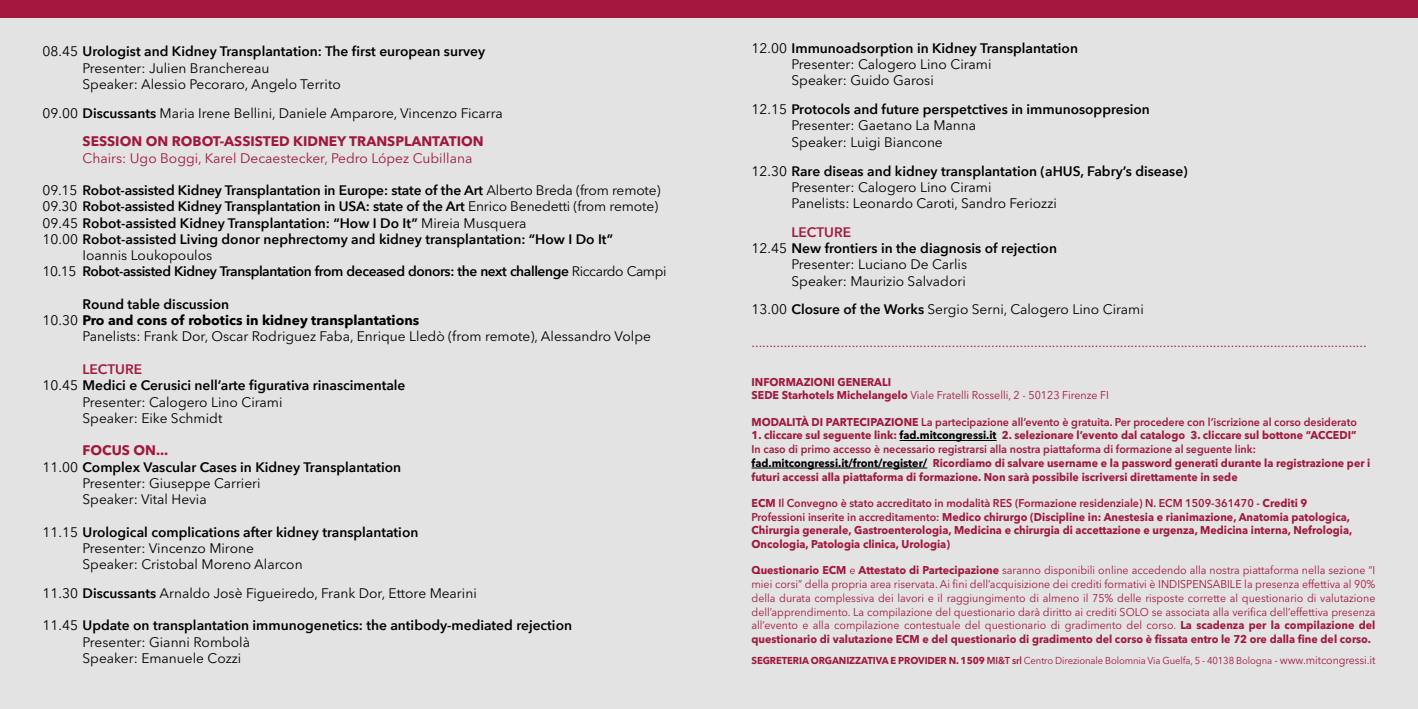
<style>
.page{position:relative;width:1418px;height:709px;background:#fff}
.page>*{position:absolute;margin:0;border:0;box-sizing:border-box;transform-origin:0 0}
.t1{font:600 13.75px/16.2px "Avenir Next";color:#000}
.t2{font:13.75px/16.2px "Avenir Next LT Pro";color:#000}
.t3{font:13.75px "Avenir Next LT Pro";color:#a3173d}
.t4{font:600 13.75px "Avenir Next";letter-spacing:-.03em;color:#000}
.t5{font:700 13.75px "Avenir Next LT Pro";color:#000}
.t6{font:600 13.75px "Avenir Next LT Pro";color:#000}
.t7{font:700 13.75px "Avenir Next LT Pro";color:#a3173d}
.t8{font:700 11.25px/13.8px "Avenir Next LT Pro";color:#a3173d;scale:.95 1}
.t9{font:11.25px/13.8px "Avenir Next LT Pro";color:#a3173d;text-align:justify;scale:.95 1}
.t10{font:600 11.25px "Avenir Next LT Pro";color:#a3173d;scale:.95 1}
.t11{font:10px "Avenir Next LT Pro";letter-spacing:-.01em;color:#a3173d;scale:.95 1}
.s1{font-family:"Avenir Next LT Pro";font-weight:400}
.s2{font-family:"Avenir Next";font-weight:600}
.s3{font-weight:700;color:#a3173d}
.s4{font-weight:400}
.s5{color:#a3173d}
.s6{font-weight:700}
.s7{color:#000}
.s8{font-weight:600}
.s9{font-size:11.25px}
</style>
<div class="page">
<div style="left:0;top:0;width:1417px;height:709px;background:#e3e3e3"></div>
<div style="left:0;top:0;width:1417px;height:18px;background:#a3173d"></div>
<hr style="left:899px;top:440px;width:97px;height:1px;background:#000">
<hr style="left:751px;top:468px;width:176px;height:1px;background:#000">
<p class="t1" style="left:43px;top:43px;width:444px"><span class="s1">08.45</span> Urologist and Kidney Transplantation: The first european survey</p>
<p class="t2" style="left:83px;top:60px;width:260px">Presenter: Julien Branchereau<br>Speaker: Alessio Pecoraro, Angelo Territo</p>
<p class="t2" style="left:83px;top:98px;width:422px;line-height:28.8px;text-indent:-40px">09.00 <span class="s2">Discussants</span> Maria Irene Bellini, Daniele Amparore, Vincenzo Ficarra<br><span class="s3">SESSION ON ROBOT-ASSISTED KIDNEY TRANSPLANTATION</span></p>
<p class="t3" style="left:83px;top:150px;width:391px">Chairs: Ugo Boggi, Karel Decaestecker, Pedro López Cubillana</p>
<p class="t1" style="left:43px;top:182px;width:619px"><span class="s1">09.15</span> Robot-assisted Kidney Transplantation in Europe: state of the Art <span class="s1">Alberto Breda (from remote)<br>09.30</span> Robot-assisted Kidney Transplantation in USA: state of the Art <span class="s1">Enrico Benedetti (from remote)<br>09.45</span> Robot-assisted Kidney Transplantation: “How I Do It” <span class="s1">Mireia Musquera<br>10.00</span> Robot-assisted Living donor nephrectomy and kidney transplantation: “How I Do It”</p>
<p class="t2" style="left:83px;top:247px;width:131px">Ioannis Loukopoulos</p>
<p class="t4" style="left:43px;top:260px;width:625px"><span class="s1">10.15</span> Robot-assisted Kidney Transplantation from deceased donors: the next challenge <span class="s1">Riccardo Campi</span></p>
<p class="t6" style="left:83px;top:296px;width:148px">Round table discussion</p>
<p class="t5" style="left:43px;top:312px;width:378px"><span class="s4">10.30</span> Pro and cons of robotics in kidney transplantations</p>
<p class="t2" style="left:83px;top:328px;width:570px">Panelists: Frank Dor, Oscar Rodriguez Faba, Enrique Lledò (from remote), Alessandro Volpe</p>
<p class="t1" style="left:43px;top:361px;width:364px;text-indent:40px"><span class="s5">LECTURE<br></span><span class="s1">10.45</span> Medici e Cerusici nell’arte figurativa rinascimentale</p>
<p class="t2" style="left:83px;top:393px;width:201px">Presenter: Calogero Lino Cirami<br>Speaker: Eike Schmidt</p>
<p class="t7" style="left:83px;top:442px;width:87px">FOCUS ON...</p>
<p class="t1" style="left:43px;top:458px;width:360px"><span class="s1">11.00</span> Complex Vascular Cases in Kidney Transplantation</p>
<p class="t2" style="left:83px;top:475px;width:180px">Presenter: Giuseppe Carrieri<br>Speaker: Vital Hevia</p>
<p class="t1" style="left:43px;top:523px;width:377px"><span class="s1">11.15</span> Urological complications after kidney transplantation</p>
<p class="t2" style="left:83px;top:540px;width:222px">Presenter: Vincenzo Mirone<br>Speaker: Cristobal Moreno Alarcon</p>
<p class="t2" style="left:43px;top:585px;width:436px">11.30 <span class="s2">Discussants</span> Arnaldo Josè Figueiredo, Frank Dor, Ettore Mearini</p>
<p class="t1" style="left:43px;top:617px;width:531px"><span class="s1">11.45</span> Update on transplantation immunogenetics: the antibody-mediated rejection</p>
<p class="t2" style="left:83px;top:633px;width:169px">Presenter: Gianni Rombolà<br>Speaker: Emanuele Cozzi</p>
<p class="t1" style="left:751px;top:40px;width:328px"><span class="s1">12.00</span> Immunoadsorption in Kidney Transplantation</p>
<p class="t2" style="left:791px;top:56px;width:201px">Presenter: Calogero Lino Cirami<br>Speaker: Guido Garosi</p>
<p class="t1" style="left:751px;top:101px;width:400px"><span class="s1">12.15</span> Protocols and future perspetctives in immunosoppresion</p>
<p class="t2" style="left:791px;top:117px;width:186px">Presenter: Gaetano La Manna<br>Speaker: Luigi Biancone</p>
<p class="t1" style="left:751px;top:162px;width:438px"><span class="s1">12.30</span> Rare diseas and kidney transplantation (aHUS, Fabry’s disease)</p>
<p class="t2" style="left:791px;top:179px;width:267px">Presenter: Calogero Lino Cirami<br>Panelists: Leonardo Caroti, Sandro Feriozzi</p>
<p class="t1" style="left:751px;top:223px;width:307px;text-indent:40px"><span class="s5">LECTURE<br></span><span class="s1">12.45</span> New frontiers in the diagnosis of rejection</p>
<p class="t2" style="left:791px;top:256px;width:177px">Presenter: Luciano De Carlis<br>Speaker: Maurizio Salvadori</p>
<p class="t2" style="left:751px;top:301px;width:394px">13.00 <span class="s2">Closure of the Works</span> Sergio Serni, Calogero Lino Cirami</p>
<p class="t3" style="left:751px;top:334px;width:616px">............................................................................................................................................................................</p>
<p class="t8" style="left:751px;top:374px;width:378px">INFORMAZIONI GENERALI<br>SEDE Starhotels Michelangelo <span class="s4">Viale Fratelli Rosselli, 2 - 50123 Firenze FI</span></p>
<p class="t10" style="left:751px;top:415px;width:638px"><span class="s6">MODALITÀ DI PARTECIPAZIONE</span> La partecipazione all’evento è gratuita. Per procedere con l’iscrizione al corso desiderato</p>
<p class="t8" style="left:751px;top:428px;width:653px">1. cliccare sul seguente link: <span class="s7">fad.mitcongressi.it</span> 2. selezionare l’evento dal catalogo 3. cliccare sul bottone “ACCEDI”<br><span class="s8">In caso di primo accesso è necessario registrarsi alla nostra piattaforma di formazione al seguente link: </span><span class="s7">fad.mitcongressi.it/front/register/</span> Ricordiamo di salvare username e la password generati durante la registrazione per i futuri accessi alla piattaforma di formazione. Non sarà possibile iscriversi direttamente in sede</p>
<p class="t8" style="left:751px;top:496px;width:634px">ECM <span class="s8">Il Convegno è stato accreditato in modalità RES (Formazione residenziale) N. ECM 1509-361470 -</span> Crediti 9<br><span class="s8">Professioni inserite in accreditamento:</span> Medico chirurgo (Discipline in: Anestesia e rianimazione, Anatomia patologica, Chirurgia generale, Gastroenterologia, Medicina e chirurgia di accettazione e urgenza, Medicina interna, Nefrologia, Oncologia, Patologia clinica, Urologia)</p>
<p class="t9" style="left:751px;top:563px;width:658px"><span class="s6">Questionario ECM</span> e <span class="s6">Attestato di Partecipazione</span> saranno disponibili online accedendo alla nostra piattaforma nella sezione “I miei corsi” della propria area riservata. Ai fini dell’acquisizione dei crediti formativi è INDISPENSABILE la presenza effettiva al 90% della durata complessiva dei lavori e il raggiungimento di almeno il 75% delle risposte corrette al questionario di valutazione dell’apprendimento. La compilazione del questionario darà diritto ai crediti SOLO se associata alla verifica dell’effettiva presenza all’evento e alla compilazione contestuale del questionario di gradimento del corso. <span class="s6">La scadenza per la compilazione del questionario di valutazione ECM e del questionario di gradimento del corso è fissata entro le 72 ore dalla fine del corso.</span></p>
<p class="t11" style="left:751px;top:655px;width:658px"><span class="s6">SEGRETERIA ORGANIZZATIVA E PROVIDER N. 1509</span> <span class="s8">MI&amp;T srl</span> Centro Direzionale Bolomnia Via Guelfa, 5 - 40138 Bologna <span class="s9">- www.mitcongressi.it</span></p>
</div>
